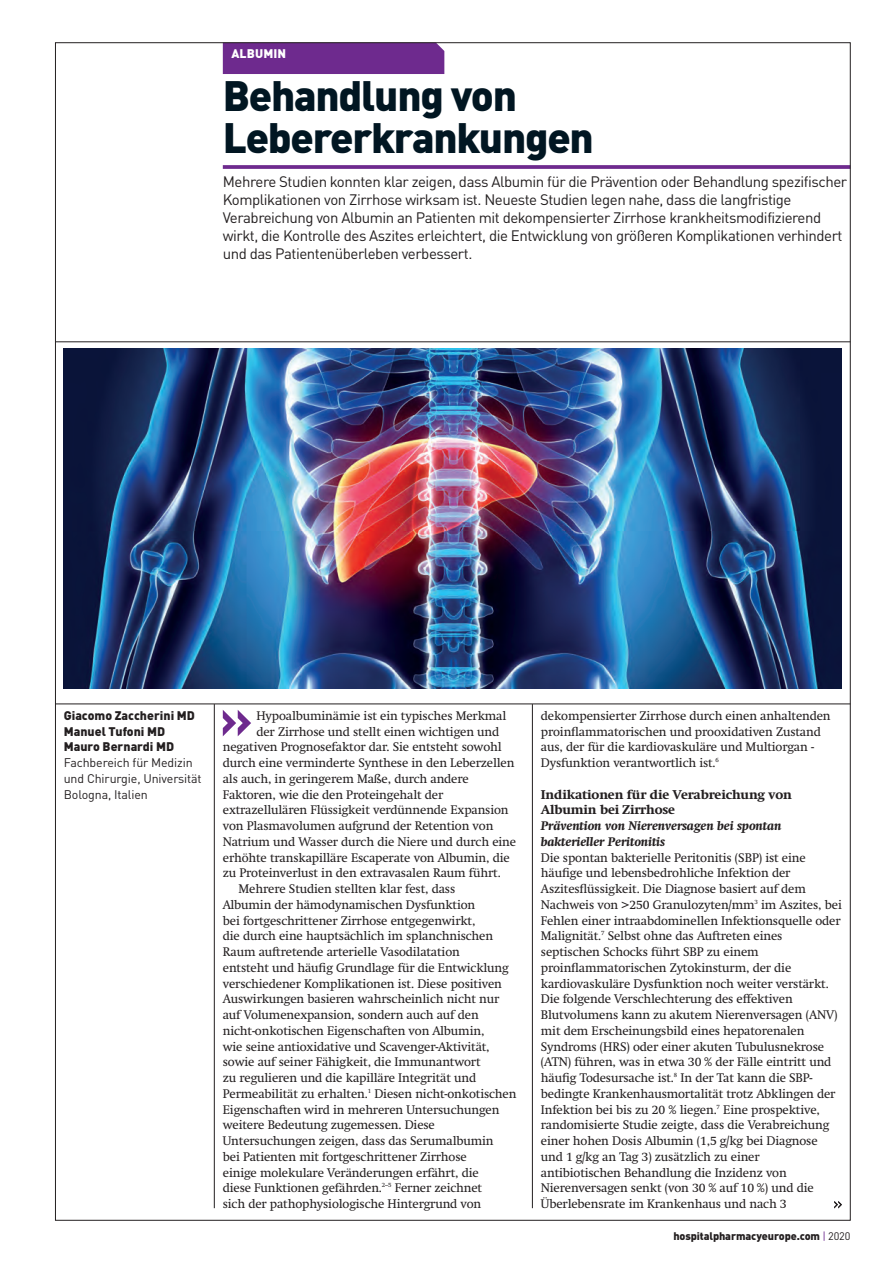
<style>
.page{position:relative;width:893px;height:1263px;background:#fff}
.page>*{position:absolute;margin:0;border:0;box-sizing:border-box;transform-origin:0 0}
.t1{font:900 42px/42px "DINOT";letter-spacing:-.03em;color:#011622}
.t2{font:15px/18px "DINOT";letter-spacing:-.03em;color:#231f20}
.t3{font:12.3px/15.8px "Swift";letter-spacing:-.01em;color:#231f20}
.t4{font:italic 800 12.3px/15.8px "Swift";letter-spacing:-.01em;color:#231f20}
.t5{font:12.3px/15.8px "DINOT";letter-spacing:-.01em;color:#231f20}
.t6{font:800 12.3px/15.8px "Swift";letter-spacing:-.01em;color:#231f20}
.t7{font:900 12.3px/15.8px "DINOT";color:#231f20}
.t8{font:900 12.3px "DINOT";letter-spacing:.01em;color:#fff}
.t9{font:900 10.8px "DINOT";letter-spacing:-.01em;color:#231f20}
.s1{font-weight:400;color:#6e2a8e}
.s2{font-weight:400}
</style>
<div class="page">
<svg style="left:223px;top:165px;width:625px;height:4px;background:#763694"></svg>
<div style="left:223px;top:45px;width:221px;height:29px;background:#6e2a8e"></div>
<hr style="left:214px;top:704px;width:1px;height:504px;background:#231f20">
<hr style="left:532px;top:704px;width:1px;height:504px;background:#231f20">
<hr style="left:55px;top:342px;width:795px;height:1px;background:#231f20">
<hr style="left:55px;top:704px;width:795px;height:1px;background:#231f20">
<svg style="left:223px;top:710px;width:28px;height:26px"></svg>
<svg style="left:834px;top:1201px;width:8px;height:7px"></svg>
<img style="left:64px;top:349px;width:778px;height:339px">
<p class="t8" style="left:231px;top:44px;width:56px">ALBUMIN</p>
<h1 class="t1" style="left:223px;top:70px;width:373px">Behandlung von<br>Lebererkrankungen</h1>
<p class="t2" style="left:223px;top:172px;width:626px">Mehrere Studien konnten klar zeigen, dass Albumin für die Prävention oder Behandlung spezifischer Komplikationen von Zirrhose wirksam ist. Neueste Studien legen nahe, dass die langfristige Verabreichung von Albumin an Patienten mit dekompensierter Zirrhose krankheitsmodifizierend wirkt, die Kontrolle des Aszites erleichtert, die Entwicklung von größeren Komplikationen verhindert und das Patientenüberleben verbessert.</p>
<p class="t7" style="left:64px;top:706px;width:133px">Giacomo Zaccherini MD<br>Manuel Tufoni MD<br>Mauro Bernardi MD</p>
<p class="t5" style="left:64px;top:754px;width:139px">Fachbereich für Medizin und Chirurgie, Universität<br>Bologna, Italien</p>
<p class="t3" style="left:256px;top:708px;width:251px">Hypoalbuminämie ist ein typisches Merkmal</p>
<p class="t3" style="left:256px;top:723px;width:244px">der Zirrhose und stellt einen wichtigen und</p>
<p class="t3" style="left:223px;top:739px;width:280px">negativen Prognosefaktor dar. Sie entsteht sowohl</p>
<p class="t3" style="left:223px;top:755px;width:293px">durch eine verminderte Synthese in den Leberzellen</p>
<p class="t3" style="left:223px;top:771px;width:248px">als auch, in geringerem Maße, durch andere</p>
<p class="t3" style="left:223px;top:787px;width:222px">Faktoren, wie die den Proteingehalt der</p>
<p class="t3" style="left:223px;top:802px;width:287px">extrazellulären Flüssigkeit verdünnende Expansion</p>
<p class="t3" style="left:223px;top:818px;width:272px">von Plasmavolumen aufgrund der Retention von</p>
<p class="t3" style="left:223px;top:834px;width:295px">Natrium und Wasser durch die Niere und durch eine</p>
<p class="t3" style="left:223px;top:850px;width:289px">erhöhte transkapilläre Escaperate von Albumin, die</p>
<p class="t3" style="left:223px;top:865px;width:279px">zu Proteinverlust in den extravasalen Raum führt.</p>
<p class="t3" style="left:239px;top:881px;width:218px">Mehrere Studien stellten klar fest, dass</p>
<p class="t3" style="left:223px;top:897px;width:254px">Albumin der hämodynamischen Dysfunktion</p>
<p class="t3" style="left:223px;top:913px;width:254px">bei fortgeschrittener Zirrhose entgegenwirkt,</p>
<p class="t3" style="left:223px;top:928px;width:272px">die durch eine hauptsächlich im splanchnischen</p>
<p class="t3" style="left:223px;top:944px;width:239px">Raum auftretende arterielle Vasodilatation</p>
<p class="t3" style="left:223px;top:960px;width:287px">entsteht und häufig Grundlage für die Entwicklung</p>
<p class="t3" style="left:223px;top:976px;width:281px">verschiedener Komplikationen ist. Diese positiven</p>
<p class="t3" style="left:223px;top:991px;width:278px">Auswirkungen basieren wahrscheinlich nicht nur</p>
<p class="t3" style="left:223px;top:1007px;width:257px">auf Volumenexpansion, sondern auch auf den</p>
<p class="t3" style="left:223px;top:1023px;width:263px">nicht-onkotischen Eigenschaften von Albumin,</p>
<p class="t3" style="left:223px;top:1039px;width:268px">wie seine antioxidative und Scavenger-Aktivität,</p>
<p class="t3" style="left:223px;top:1054px;width:259px">sowie auf seiner Fähigkeit, die Immunantwort</p>
<p class="t3" style="left:223px;top:1070px;width:255px">zu regulieren und die kapilläre Integrität und</p>
<p class="t3" style="left:223px;top:1086px;width:295px">Permeabilität zu erhalten.<sup>1</sup> Diesen nicht-onkotischen</p>
<p class="t3" style="left:223px;top:1101px;width:278px">Eigenschaften wird in mehreren Untersuchungen</p>
<p class="t3" style="left:223px;top:1117px;width:214px">weitere Bedeutung zugemessen. Diese</p>
<p class="t3" style="left:223px;top:1133px;width:272px">Untersuchungen zeigen, dass das Serumalbumin</p>
<p class="t3" style="left:223px;top:1149px;width:245px">bei Patienten mit fortgeschrittener Zirrhose</p>
<p class="t3" style="left:223px;top:1165px;width:257px">einige molekulare Veränderungen erfährt, die</p>
<p class="t3" style="left:223px;top:1180px;width:261px">diese Funktionen gefährden.<sup>2–5</sup> Ferner zeichnet</p>
<p class="t3" style="left:223px;top:1196px;width:260px">sich der pathophysiologische Hintergrund von</p>
<p class="t3" style="left:541px;top:708px;width:291px">dekompensierter Zirrhose durch einen anhaltenden proinflammatorischen und prooxidativen Zustand aus, der für die kardiovaskuläre und Multiorgan - Dysfunktion verantwortlich ist.<sup>6</sup></p>
<p class="t6" style="left:541px;top:786px;width:252px">Indikationen für die Verabreichung von<br>Albumin bei Zirrhose</p>
<p class="t4" style="left:541px;top:818px;width:242px">Prävention von Nierenversagen bei spontan bakterieller Peritonitis</p>
<p class="t3" style="left:541px;top:850px;width:302px">Die spontan bakterielle Peritonitis (SBP) ist eine häufige und lebensbedrohliche Infektion der Aszitesflüssigkeit. Die Diagnose basiert auf dem Nachweis von &gt;250 Granulozyten/mm<sup>3</sup> im Aszites, bei Fehlen einer intraabdominellen Infektionsquelle oder Malignität.<sup>7</sup> Selbst ohne das Auftreten eines septischen Schocks führt SBP zu einem proinflammatorischen Zytokinsturm, der die kardiovaskuläre Dysfunktion noch weiter verstärkt.<br>Die folgende Verschlechterung des effektiven Blutvolumens kann zu akutem Nierenversagen (ANV) mit dem Erscheinungsbild eines hepatorenalen Syndroms (HRS) oder einer akuten Tubulusnekrose (ATN) führen, was in etwa 30 % der Fälle eintritt und häufig Todesursache ist.<sup>8</sup> In der Tat kann die SBP&shy;bedingte Krankenhausmortalität trotz Abklingen der Infektion bei bis zu 20 % liegen.<sup>7</sup> Eine prospektive, randomisierte Studie zeigte, dass die Verabreichung einer hohen Dosis Albumin (1,5 g/kg bei Diagnose und 1 g/kg an Tag 3) zusätzlich zu einer antibiotischen Behandlung die Inzidenz von Nierenversagen senkt (von 30 % auf 10 %) und die Überlebensrate im Krankenhaus und nach 3</p>
<p class="t9" style="left:673px;top:1227px;width:179px">hospitalpharmacyeurope.com <span class="s1">|</span> <span class="s2">2020</span></p>
</div>
